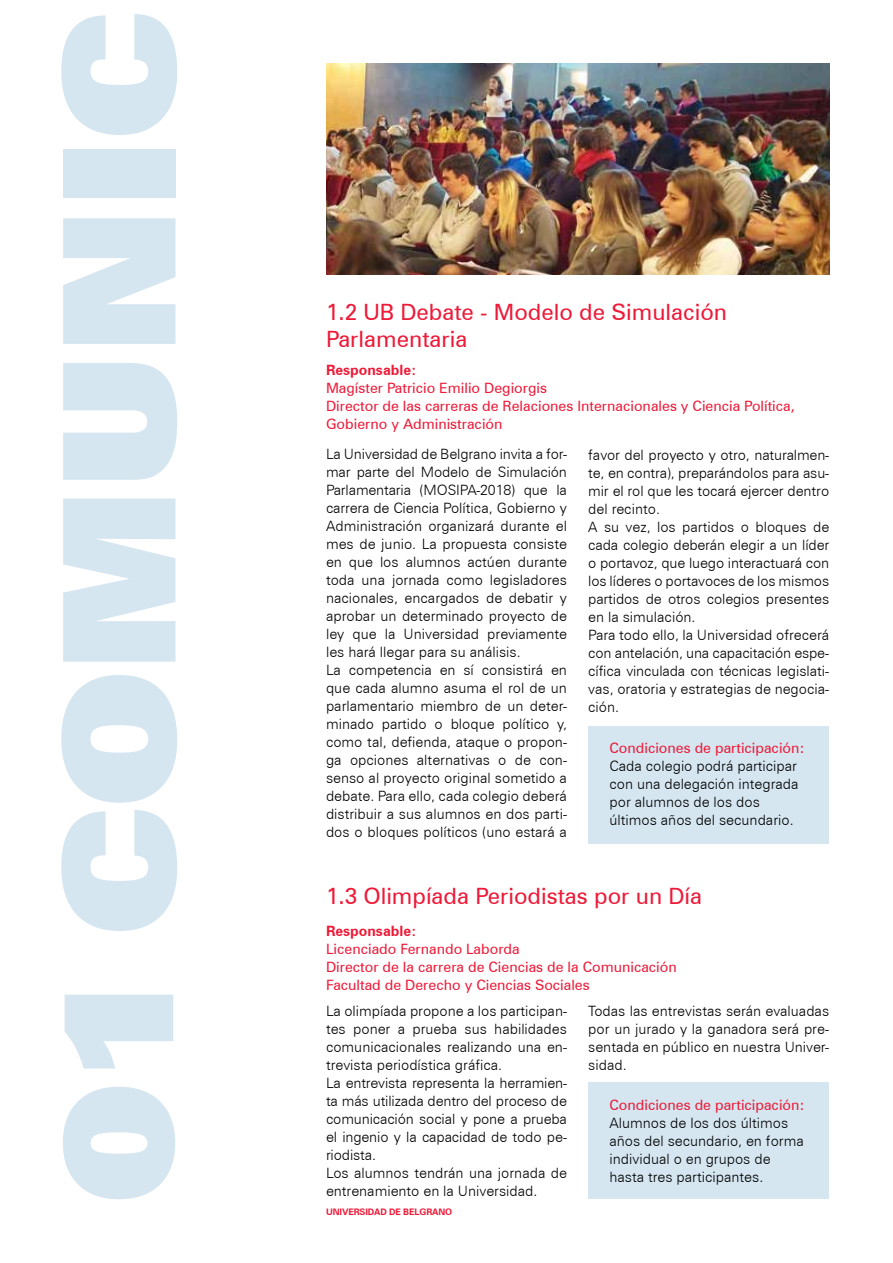
<style>
.page{position:relative;width:893px;height:1263px;background:#fff}
.page>*{position:absolute;margin:0;border:0;box-sizing:border-box;transform-origin:0 0}
.t1{font:900 156px "Zurich BT";letter-spacing:-.025em;color:#d5e6f1;scale:1.12 1}
.t2{font:22.5px/27px "Zurich BT";color:#ed1a38}
.t3{font:300 14.25px/18px "Zurich BT";color:#000}
.t4{font:14.25px/18px "Zurich BT";color:#ed1a38}
.t5{font:700 14.25px "Zurich BT";color:#ed1a38}
.t6{font:700 9px "Zurich BT";letter-spacing:-.01em;color:#ed1a38}
</style>
<div class="page">
<div style="left:588px;top:726px;width:241px;height:117px;background:#d5e6f1"></div>
<img style="left:326px;top:64px;width:503px;height:210px">
<div style="left:588px;top:1082px;width:241px;height:116px;background:#d5e6f1"></div>
<h1 class="t1" style="left:25px;top:1204px;width:1070px;rotate:-90deg">01 COMUNIC</h1>
<h2 class="t2" style="left:326px;top:298px;width:403px">1.2 UB Debate - Modelo de Simulación<br>Parlamentaria</h2>
<p class="t5" style="left:326px;top:361px;width:92px">Responsable:</p>
<p class="t4" style="left:326px;top:379px;width:470px">Magíster Patricio Emilio Degiorgis<br>Director de las carreras de Relaciones Internacionales y Ciencia Política,<br>Gobierno y Administración</p>
<p class="t3" style="left:326px;top:445px;width:242px">La Universidad de Belgrano invita a for&shy;mar parte del Modelo de Simulación Parlamentaria (MOSIPA-2018) que la carrera de Ciencia Política, Gobierno y Administración organizará durante el mes de junio. La propuesta consiste en que los alumnos actúen durante toda una jornada como legisladores nacionales, encargados de debatir y aprobar un determinado proyecto de ley que la Universidad previamente les hará llegar para su análisis.<br>La competencia en sí consistirá en que cada alumno asuma el rol de un parlamentario miembro de un deter&shy;minado partido o bloque político y, como tal, defienda, ataque o propon&shy;ga opciones alternativas o de con&shy;senso al proyecto original sometido a debate. Para ello, cada colegio deberá distribuir a sus alumnos en dos parti&shy;dos o bloques políticos (uno estará a</p>
<p class="t3" style="left:588px;top:446px;width:242px">favor del proyecto y otro, naturalmen&shy;te, en contra), preparándolos para asu&shy;mir el rol que les tocará ejercer dentro del recinto.<br>A su vez, los partidos o bloques de cada colegio deberán elegir a un líder o portavoz, que luego interactuará con los líderes o portavoces de los mismos partidos de otros colegios presentes en la simulación.<br>Para todo ello, la Universidad ofrecerá con antelación, una capacitación espe&shy;cífica vinculada con técnicas legislati&shy;vas, oratoria y estrategias de negocia&shy;ción.</p>
<p class="t4" style="left:609px;top:738px;width:197px">Condiciones de participación:</p>
<p class="t3" style="left:609px;top:756px;width:190px">Cada colegio podrá participar con una delegación integrada por alumnos de los dos últimos años del secundario.</p>
<h2 class="t2" style="left:326px;top:882px;width:378px">1.3 Olimpíada Periodistas por un Día</h2>
<p class="t5" style="left:326px;top:922px;width:92px">Responsable:</p>
<p class="t4" style="left:326px;top:940px;width:352px">Licenciado Fernando Laborda<br>Director de la carrera de Ciencias de la Comunicación<br>Facultad de Derecho y Ciencias Sociales</p>
<p class="t3" style="left:326px;top:1001px;width:242px">La olimpíada propone a los participan&shy;tes poner a prueba sus habilidades comunicacionales realizando una en&shy;trevista periodística gráfica.<br>La entrevista representa la herramien&shy;ta más utilizada dentro del proceso de comunicación social y pone a prueba el ingenio y la capacidad de todo pe&shy;riodista.<br>Los alumnos tendrán una jornada de entrenamiento en la Universidad.</p>
<p class="t3" style="left:588px;top:1001px;width:242px;text-align:justify">Todas las entrevistas serán evaluadas por un jurado y la ganadora será pre&shy;sentada en público en nuestra Univer&shy;sidad.</p>
<p class="t4" style="left:609px;top:1096px;width:197px">Condiciones de participación:</p>
<p class="t3" style="left:609px;top:1114px;width:196px">Alumnos de los dos últimos años del secundario, en forma individual o en grupos de hasta tres participantes.</p>
<p class="t6" style="left:326px;top:1206px;width:128px">UNIVERSIDAD DE BELGRANO</p>
</div>
